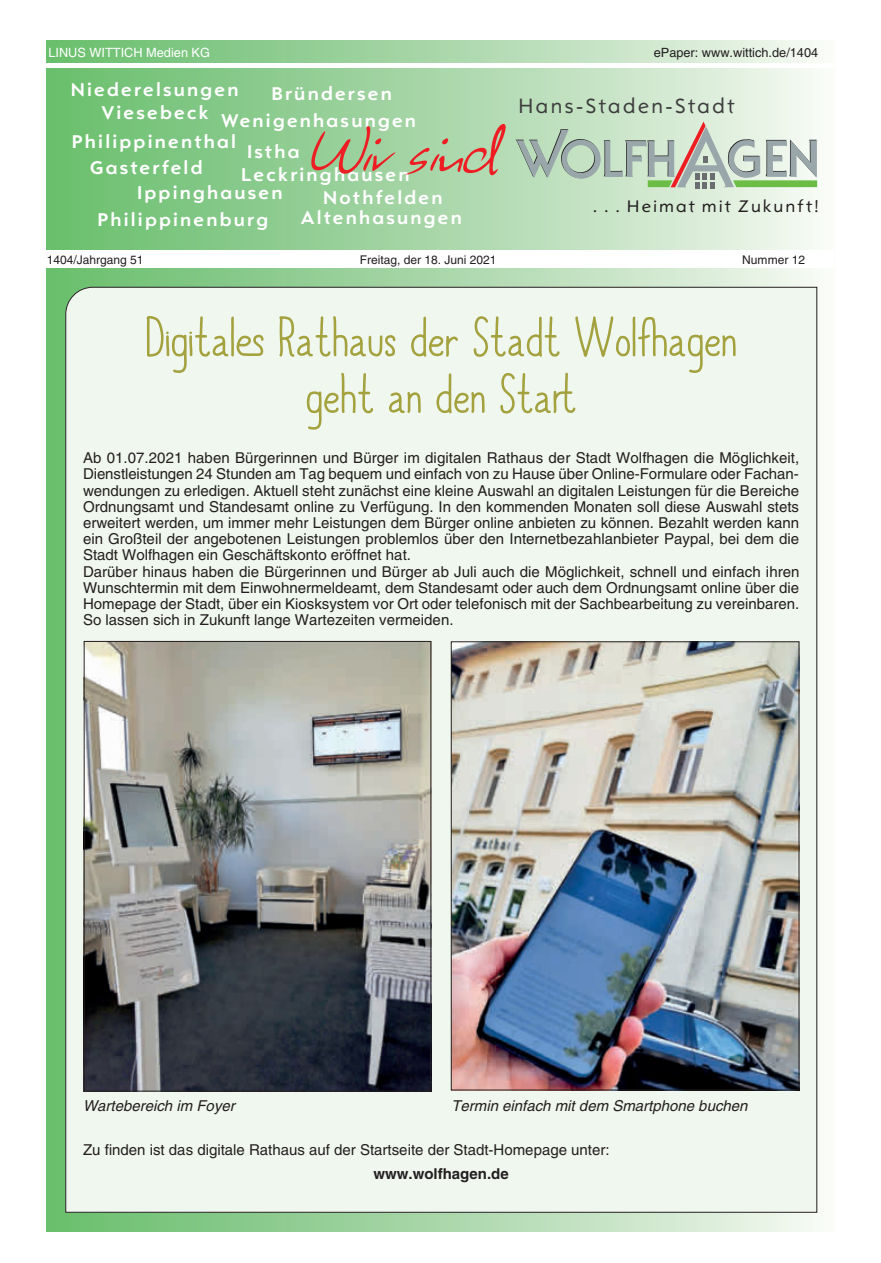
<style>
.page{position:relative;width:881px;height:1263px;background:#fff}
.page>*{position:absolute;margin:0;border:0;box-sizing:border-box;transform-origin:0 0}
.t1{font:52.5px/56.7px "Always Together";color:#a4a13f;text-align:center}
.t2{font:21.6px "Opel Sans";letter-spacing:.125em;color:#3e3e3f;scale:.95 1}
.t3{font:700 19.35px "Opel Sans";letter-spacing:.115em;color:#fff}
.t4{font:17.4px "Opel Sans";color:#231f20}
.t5{font:15px/16.2px "Helvetica LT";color:#231f20}
.t6{font:italic 15px "Helvetica LT";color:#231f20}
.t7{font:700 15px "Helvetica LT";color:#231f20}
.t8{font:12.75px "Helvetica LT";color:#231f20}
.t9{font:12.75px "Helvetica LT";color:#fff}
.t10{font:12px "Helvetica LT";color:#231f20}
</style>
<div class="page">
<div style="left:47px;top:40px;width:786px;height:1191px;background:linear-gradient(to right,#66bc6a,#f3f6f0)"></div>
<div style="left:47px;top:251px;width:786px;height:17px;background:#fff"></div>
<svg style="left:310px;top:126px;width:85px;height:48px;background:#a8b287"></svg>
<svg style="left:405px;top:124px;width:101px;height:51px;background:#b7b895"></svg>
<svg style="left:515px;top:122px;width:302px;height:66px;background:#bdcfbc"></svg>
<hr style="left:47px;top:64px;width:786px;height:4px;background:#fff">
<img style="left:65px;top:287px;width:751px;height:926px">
<p class="t9" style="left:48px;top:45px;width:163px">LINUS WITTICH Medien KG</p>
<p class="t8" style="left:653px;top:45px;width:166px">ePaper: www.wittich.de/1404</p>
<p class="t3" style="left:71px;top:77px;width:169px">Niederelsungen</p>
<p class="t3" style="left:271px;top:82px;width:122px">Bründersen</p>
<p class="t3" style="left:101px;top:108px;width:316px">Viesebeck Wenigenhasungen</p>
<h2 class="t2" style="left:518px;top:93px;width:229px">Hans-Staden-Stadt</h2>
<p class="t3" style="left:72px;top:129px;width:166px">Philippinenthal</p>
<p class="t3" style="left:247px;top:140px;width:54px">Istha</p>
<p class="t3" style="left:90px;top:156px;width:114px">Gasterfeld</p>
<p class="t3" style="left:241px;top:162px;width:170px">Leckringhausen</p>
<p class="t3" style="left:137px;top:181px;width:147px">Ippinghausen</p>
<p class="t3" style="left:323px;top:186px;width:121px">Nothfelden</p>
<p class="t3" style="left:97px;top:207px;width:172px">Philippinenburg</p>
<p class="t3" style="left:300px;top:205px;width:162px">Altenhasungen</p>
<p class="t4" style="left:592px;top:196px;width:228px">. . . Heimat mit Zukunft!</p>
<p class="t10" style="left:47px;top:253px;width:98px">1404/Jahrgang 51</p>
<p class="t10" style="left:359px;top:253px;width:138px">Freitag, der 18. Juni 2021</p>
<p class="t10" style="left:742px;top:253px;width:64px">Nummer 12</p>
<h1 class="t1" style="left:145px;top:308px;width:593px">Digitales Rathaus der Stadt Wolfhagen geht an den Start</h1>
<p class="t5" style="left:83px;top:450px;width:717px">Ab 01.07.2021 haben Bürgerinnen und Bürger im digitalen Rathaus der Stadt Wolfhagen die Möglichkeit, Dienstleistungen 24 Stunden am Tag bequem und einfach von zu Hause über Online-Formulare oder Fachan&shy;wendungen zu erledigen. Aktuell steht zunächst eine kleine Auswahl an digitalen Leistungen für die Bereiche Ordnungsamt und Standesamt online zu Verfügung. In den kommenden Monaten soll diese Auswahl stets erweitert werden, um immer mehr Leistungen dem Bürger online anbieten zu können. Bezahlt werden kann ein Großteil der angebotenen Leistungen problemlos über den Internetbezahlanbieter Paypal, bei dem die Stadt Wolfhagen ein Geschäftskonto eröffnet hat.<br>Darüber hinaus haben die Bürgerinnen und Bürger ab Juli auch die Möglichkeit, schnell und einfach ihren Wunschtermin mit dem Einwohnermeldeamt, dem Standesamt oder auch dem Ordnungsamt online über die Homepage der Stadt, über ein Kiosksystem vor Ort oder telefonisch mit der Sachbearbeitung zu vereinbaren.<br>So lassen sich in Zukunft lange Wartezeiten vermeiden.</p>
<p class="t6" style="left:83px;top:1097px;width:153px">Wartebereich im Foyer</p>
<p class="t6" style="left:451px;top:1097px;width:297px">Termin einfach mit dem Smartphone buchen</p>
<p class="t5" style="left:83px;top:1141px;width:528px">Zu finden ist das digitale Rathaus auf der Startseite der Stadt-Homepage unter:</p>
<p class="t7" style="left:373px;top:1165px;width:137px">www.wolfhagen.de</p>
</div>
